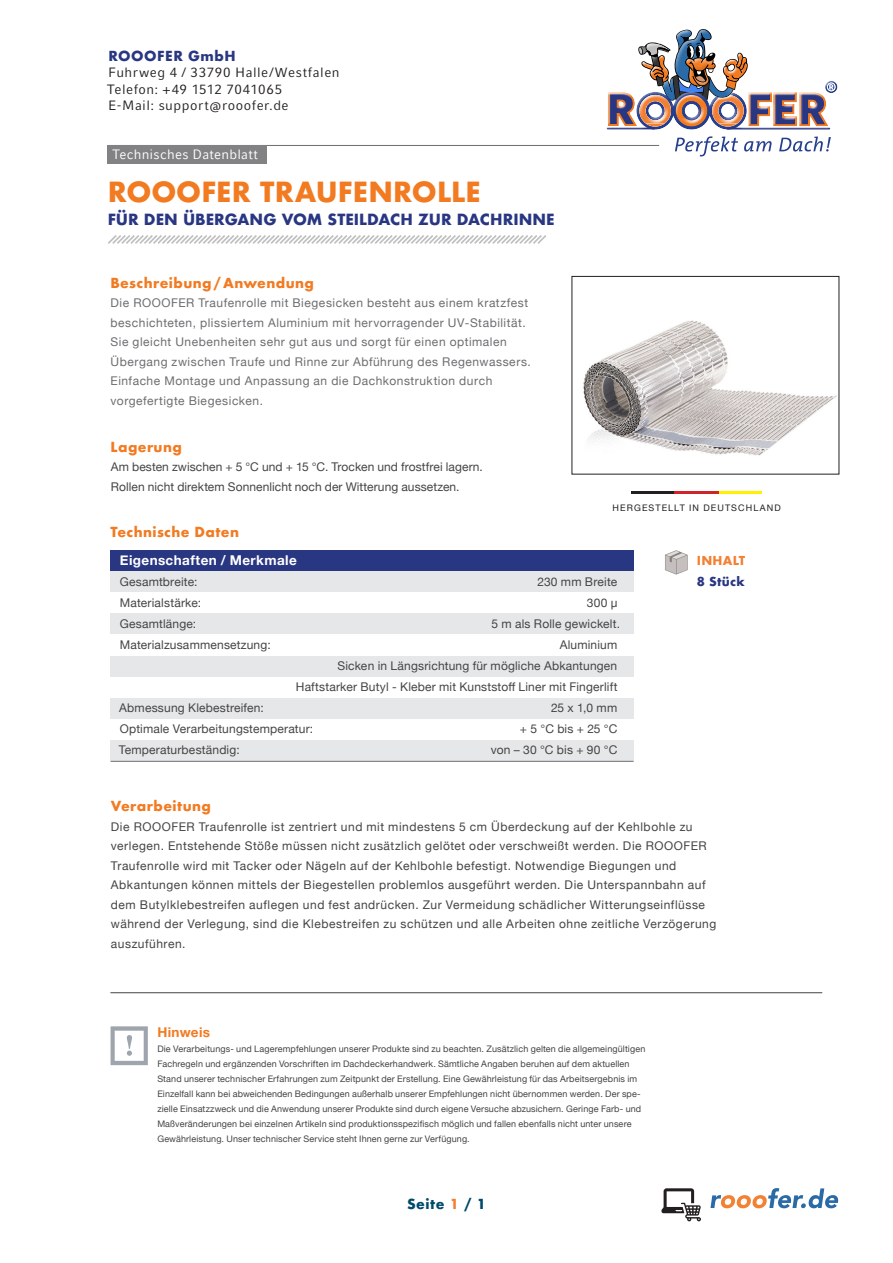
<style>
.page{position:relative;width:893px;height:1263px;background:#fff}
.page>*{position:absolute;margin:0;border:0;box-sizing:border-box;transform-origin:0 0}
.t1{font:700 27px "Futura";color:#f27a21}
.t2{font:700 15px "Futura";color:#293682}
.t3{font:13.5px/16.2px "Compatil Fact LT Pro";letter-spacing:.04em;color:#231f20}
.Subhead2{font:700 13.5px "Futura";letter-spacing:.03em;color:#f27a21}
.t4{font:700 13.5px "Helvetica Neue";letter-spacing:.03em;color:#fff}
.t5{font:13.5px "Compatil Fact LT Com";letter-spacing:.02em;color:#fff}
.t6{font:700 13.5px "Futura";letter-spacing:.04em;color:#293682}
.t7{font:700 13.5px "Futura";letter-spacing:.04em;color:#004a6a}
.t8{font:700 13.5px "Helvetica Neue";letter-spacing:.025em;color:#f27a21}
.Fließtext{font:12px "Helvetica Neue";letter-spacing:.04em;color:#444}
.t9{font:12px "Helvetica Neue";letter-spacing:.045em;color:#6c6d70}
.Fließtext-2{font:12px "Helvetica Neue";letter-spacing:.015em;color:#444}
.Fließtext-3{font:12px "Helvetica Neue";letter-spacing:.005em;color:#444}
.Fließtext-4{font:12px "Helvetica Neue";letter-spacing:.02em;color:#444}
.t10{font:700 12px "Futura";letter-spacing:.02em;color:#f48032}
.t11{font:700 12px "Futura";letter-spacing:.025em;color:#293682}
.t12{font:9px/15px "Helvetica Neue";letter-spacing:.015em;color:#444}
.t13{font:9px "Helvetica Neue";letter-spacing:.12em;color:#231f20}
.s1{color:#f48032}
</style>
<div class="page">
<hr style="left:108px;top:145px;width:551px;height:1px;background:#6c6d70">
<svg style="left:675px;top:136px;width:156px;height:20px"></svg>
<svg style="left:606px;top:29px;width:231px;height:101px"></svg>
<svg style="left:675px;top:94px;width:33px;height:29px"></svg>
<div style="left:108px;top:146px;width:159px;height:18px;background:#828285"></div>
<svg style="left:710px;top:1188px;width:128px;height:20px"></svg>
<svg style="left:661px;top:1188px;width:40px;height:33px"></svg>
<svg style="left:108px;top:235px;width:438px;height:9px"></svg>
<img style="left:583px;top:320px;width:254px;height:136px">
<hr style="left:632px;top:491px;width:42px;height:3px;background:#231f20">
<hr style="left:674px;top:491px;width:45px;height:3px;background:#d1232a">
<hr style="left:719px;top:491px;width:43px;height:3px;background:#fff101">
<svg style="left:665px;top:550px;width:23px;height:24px"></svg>
<svg style="left:111px;top:1026px;width:37px;height:39px"></svg>
<hr style="left:111px;top:992px;width:711px;height:1px;background:#6c6d70">
<div style="left:111px;top:740px;width:523px;height:21px;background:#e6e7e9"></div>
<div style="left:111px;top:550px;width:523px;height:21px;background:#293682"></div>
<div style="left:111px;top:571px;width:523px;height:21px;background:#e6e7e9"></div>
<div style="left:111px;top:656px;width:523px;height:21px;background:#e6e7e9"></div>
<div style="left:111px;top:613px;width:523px;height:21px;background:#e6e7e9"></div>
<div style="left:111px;top:698px;width:523px;height:21px;background:#e6e7e9"></div>
<hr style="left:111px;top:761px;width:523px;height:1px;background:#6c6d70">
<h3 class="t6" style="left:108px;top:46px;width:129px">ROOOFER GmbH</h3>
<h3 class="t3" style="left:107px;top:65px;width:234px">Fuhrweg 4 / 33790 Halle/Westfalen<br>Telefon: +49 1512 7041065<br>E-Mail: support@rooofer.de</h3>
<h3 class="t5" style="left:112px;top:146px;width:147px">Technisches Datenblatt</h3>
<p class="t1" style="left:108px;top:172px;width:374px">ROOOFER TRAUFENROLLE</p>
<p class="t2" style="left:108px;top:208px;width:448px">FÜR DEN ÜBERGANG VOM STEILDACH ZUR DACHRINNE</p>
<p class="Subhead2" style="left:111px;top:273px;width:205px">Beschreibung/ Anwendung</p>
<p class="t9" style="left:111px;top:294px;width:419px">Die ROOOFER Traufenrolle mit Biegesicken besteht aus einem kratzfest</p>
<p class="t9" style="left:111px;top:314px;width:417px">beschichteten, plissiertem Aluminium mit hervorragender UV-Stabilität.</p>
<p class="t9" style="left:111px;top:333px;width:398px">Sie gleicht Unebenheiten sehr gut aus und sorgt für einen optimalen</p>
<p class="t9" style="left:111px;top:353px;width:422px">Übergang zwischen Traufe und Rinne zur Abführung des Regenwassers.</p>
<p class="t9" style="left:111px;top:372px;width:383px">Einfache Montage und Anpassung an die Dachkonstruktion durch</p>
<p class="t9" style="left:111px;top:392px;width:154px">vorgefertigte Biegesicken.</p>
<p class="Subhead2" style="left:111px;top:437px;width:73px">Lagerung</p>
<p class="Fließtext-3" style="left:111px;top:458px;width:373px">Am besten zwischen + 5 °C und + 15 °C. Trocken und frostfrei lagern.</p>
<p class="Fließtext-3" style="left:111px;top:478px;width:350px">Rollen nicht direktem Sonnenlicht noch der Witterung aussetzen.</p>
<p class="t13" style="left:613px;top:501px;width:170px">HERGESTELLT IN DEUTSCHLAND</p>
<p class="Subhead2" style="left:111px;top:522px;width:130px">Technische Daten</p>
<p class="t4" style="left:120px;top:549px;width:178px">Eigenschaften / Merkmale</p>
<p class="Fließtext-2" style="left:120px;top:573px;width:79px">Gesamtbreite:</p>
<p class="Fließtext-2" style="left:537px;top:573px;width:81px">230 mm Breite</p>
<p class="Fließtext-2" style="left:120px;top:594px;width:83px">Materialstärke:</p>
<p class="Fließtext" style="left:587px;top:594px;width:32px">300 μ</p>
<p class="Fließtext-4" style="left:120px;top:615px;width:78px">Gesamtlänge:</p>
<p class="Fließtext-2" style="left:491px;top:615px;width:130px">5 m als Rolle gewickelt.</p>
<p class="Fließtext-2" style="left:120px;top:636px;width:152px">Materialzusammensetzung:</p>
<p class="Fließtext-2" style="left:560px;top:636px;width:59px">Aluminium</p>
<p class="Fließtext-2" style="left:337px;top:657px;width:281px">Sicken in Längsrichtung für mögliche Abkantungen</p>
<p class="Fließtext-2" style="left:296px;top:678px;width:323px">Haftstarker Butyl - Kleber mit Kunststoff Liner mit Fingerlift</p>
<p class="Fließtext-2" style="left:119px;top:699px;width:146px">Abmessung Klebestreifen:</p>
<p class="Fließtext" style="left:551px;top:699px;width:68px">25 x 1,0 mm</p>
<p class="Fließtext-2" style="left:120px;top:720px;width:195px">Optimale Verarbeitungstemperatur:</p>
<p class="Fließtext" style="left:520px;top:720px;width:99px">+ 5 °C bis + 25 °C</p>
<p class="Fließtext-2" style="left:119px;top:741px;width:123px">Temperaturbeständig:</p>
<p class="Fließtext-2" style="left:491px;top:741px;width:128px">von – 30 °C bis + 90 °C</p>
<p class="Subhead2" style="left:111px;top:796px;width:102px">Verarbeitung</p>
<p class="t10" style="left:697px;top:552px;width:50px">INHALT</p>
<p class="t11" style="left:697px;top:573px;width:50px">8 Stück</p>
<p class="Fließtext" style="left:111px;top:818px;width:583px">Die ROOOFER Traufenrolle ist zentriert und mit mindestens 5 cm Überdeckung auf der Kehlbohle zu</p>
<p class="Fließtext" style="left:111px;top:837px;width:597px">verlegen. Entstehende Stöße müssen nicht zusätzlich gelötet oder verschweißt werden. Die ROOOFER</p>
<p class="Fließtext" style="left:111px;top:857px;width:567px">Traufenrolle wird mit Tacker oder Nägeln auf der Kehlbohle befestigt. Notwendige Biegungen und</p>
<p class="Fließtext" style="left:111px;top:876px;width:596px">Abkantungen können mittels der Biegestellen problemlos ausgeführt werden. Die Unterspannbahn auf</p>
<p class="Fließtext" style="left:111px;top:896px;width:596px">dem Butylklebestreifen auflegen und fest andrücken. Zur Vermeidung schädlicher Witterungseinflüsse</p>
<p class="Fließtext" style="left:111px;top:915px;width:607px">während der Verlegung, sind die Klebestreifen zu schützen und alle Arbeiten ohne zeitliche Verzögerung</p>
<p class="Fließtext" style="left:111px;top:935px;width:76px">auszuführen.</p>
<p class="t8" style="left:157px;top:1021px;width:54px">Hinweis</p>
<p class="t12" style="left:157px;top:1041px;width:490px">Die Verarbeitungs- und Lagerempfehlungen unserer Produkte sind zu beachten. Zusätzlich gelten die allgemeingültigen Fachregeln und ergänzenden Vorschriften im Dachdeckerhandwerk. Sämtliche Angaben beruhen auf dem aktuellen Stand unserer technischer Erfahrungen zum Zeitpunkt der Erstellung. Eine Gewährleistung für das Arbeitsergebnis im Einzelfall kann bei abweichenden Bedingungen außerhalb unserer Empfehlungen nicht übernommen werden. Der spe&shy;zielle Einsatzzweck und die Anwendung unserer Produkte sind durch eigene Versuche abzusichern. Geringe Farb- und Maßveränderungen bei einzelnen Artikeln sind produktionsspezifisch möglich und fallen ebenfalls nicht unter unsere Gewährleistung. Unser technischer Service steht Ihnen gerne zur Verfügung.</p>
<p class="t7" style="left:407px;top:1194px;width:80px">Seite <span class="s1">1</span> / 1</p>
</div>
